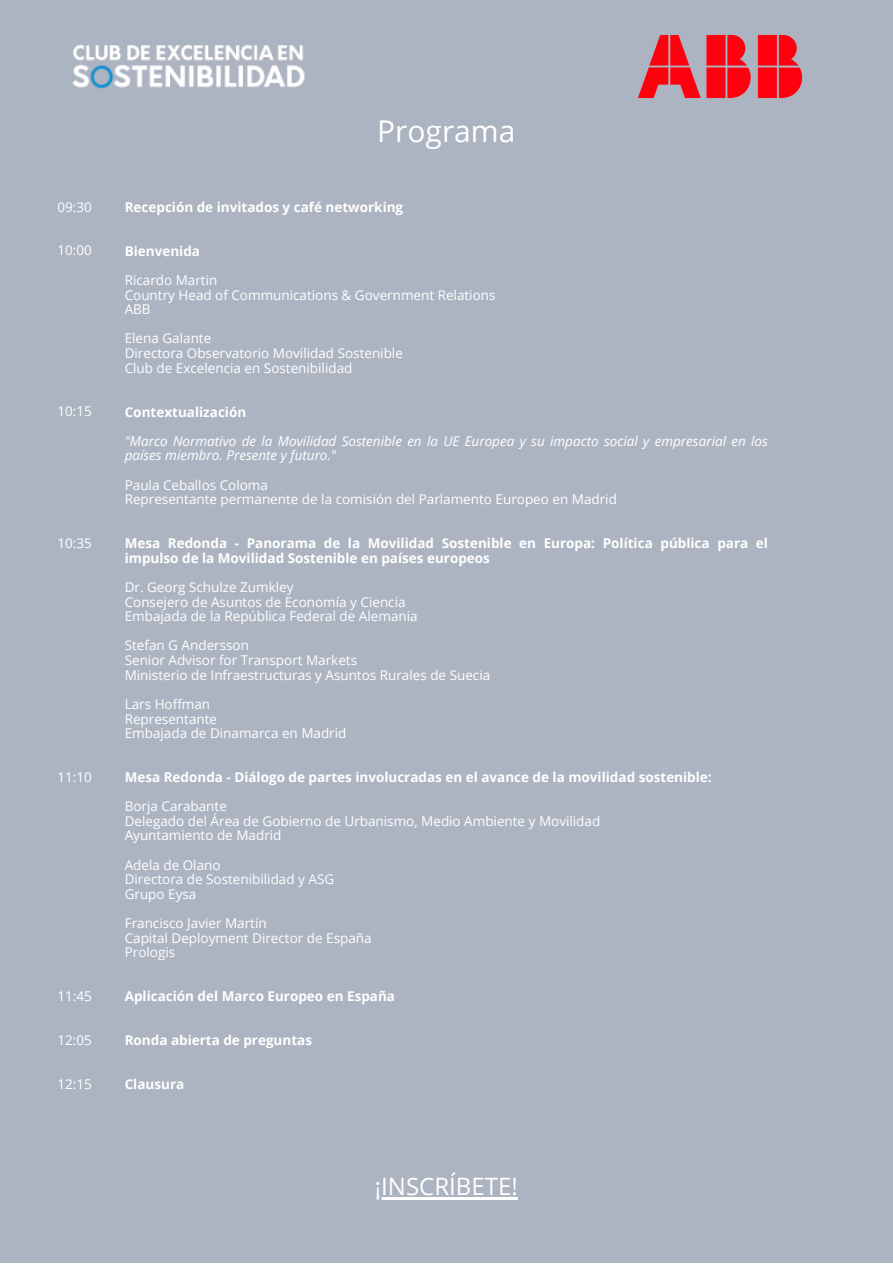
<style>
.page{position:relative;width:893px;height:1264px;background:#fff}
.page>*{position:absolute;margin:0;border:0;box-sizing:border-box;transform-origin:0 0}
.t1{font:30px "Open Sans";color:#fff}
.t2{font:24px "Open Sans";color:#fff}
.t3{font:13.5px "Open Sans";color:#fff}
.t4{font:700 13.5px/14.5px "Open Sans";color:#fff}
.t5{font:italic 13.5px/14.5px "Open Sans";color:#fff}
</style>
<div class="page">
<div style="left:0;top:0;width:892px;height:1262px;background:#adb4c1"></div>
<img style="left:72px;top:44px;width:233px;height:45px">
<hr style="left:375px;top:1197px;width:142px;height:2px;background:#fff">
<img style="left:638px;top:35px;width:165px;height:63px">
<p class="t3" style="left:57px;top:197px;width:36px">09:30</p>
<p class="t3" style="left:57px;top:241px;width:36px">10:00</p>
<p class="t3" style="left:57px;top:402px;width:36px">10:15</p>
<p class="t3" style="left:57px;top:533px;width:36px">10:35</p>
<p class="t3" style="left:57px;top:767px;width:36px">11:10</p>
<p class="t3" style="left:57px;top:986px;width:36px">11:45</p>
<p class="t3" style="left:57px;top:1030px;width:36px">12:05</p>
<p class="t3" style="left:57px;top:1074px;width:36px">12:15</p>
<p class="t1" style="left:377px;top:110px;width:140px">Programa</p>
<p class="t4" style="left:125px;top:199px;width:280px">Recepción de invitados y café networking</p>
<p class="t4" style="left:125px;top:243px;width:77px">Bienvenida</p>
<p class="t3" style="left:125px;top:270px;width:94px">Ricardo Martin</p>
<p class="t3" style="left:125px;top:285px;width:372px">Country Head of Communications &amp; Government Relations</p>
<p class="t3" style="left:125px;top:300px;width:27px">ABB</p>
<p class="t3" style="left:125px;top:329px;width:88px">Elena Galante</p>
<p class="t3" style="left:125px;top:343px;width:280px">Directora Observatorio Movilidad Sostenible</p>
<p class="t3" style="left:125px;top:358px;width:229px">Club de Excelencia en Sostenibilidad</p>
<p class="t4" style="left:125px;top:404px;width:123px">Contextualización</p>
<p class="t5" style="left:125px;top:433px;width:644px">"Marco Normativo de la Movilidad Sostenible en la UE Europea y su impacto social y empresarial en los países miembro. Presente y futuro."</p>
<p class="t3" style="left:125px;top:475px;width:145px">Paula Ceballos Coloma</p>
<p class="t3" style="left:125px;top:490px;width:493px">Representante permanente de la comisión del Parlamento Europeo en Madrid</p>
<p class="t4" style="left:125px;top:535px;width:644px">Mesa Redonda - Panorama de la Movilidad Sostenible en Europa: Política pública para el impulso de la Movilidad Sostenible en países europeos</p>
<p class="t3" style="left:125px;top:577px;width:170px">Dr. Georg Schulze Zumkley</p>
<p class="t3" style="left:125px;top:592px;width:282px">Consejero de Asuntos de Economía y Ciencia</p>
<p class="t3" style="left:125px;top:606px;width:294px">Embajada de la República Federal de Alemania</p>
<p class="t3" style="left:125px;top:636px;width:126px">Stefan G Andersson</p>
<p class="t3" style="left:125px;top:650px;width:234px">Senior Advisor for Transport Markets</p>
<p class="t3" style="left:125px;top:665px;width:367px">Ministerio de Infraestructuras y Asuntos Rurales de Suecia</p>
<p class="t3" style="left:125px;top:694px;width:87px">Lars Hoffman</p>
<p class="t3" style="left:125px;top:709px;width:94px">Representante</p>
<p class="t3" style="left:125px;top:723px;width:223px">Embajada de Dinamarca en Madrid</p>
<p class="t4" style="left:125px;top:769px;width:588px">Mesa Redonda - Diálogo de partes involucradas en el avance de la movilidad sostenible:</p>
<p class="t3" style="left:125px;top:796px;width:104px">Borja Carabante</p>
<p class="t3" style="left:125px;top:811px;width:477px">Delegado del Área de Gobierno de Urbanismo, Medio Ambiente y Movilidad</p>
<p class="t3" style="left:125px;top:826px;width:158px">Ayuntamiento de Madrid</p>
<p class="t3" style="left:125px;top:855px;width:97px">Adela de Olano</p>
<p class="t3" style="left:125px;top:870px;width:211px">Directora de Sostenibilidad y ASG</p>
<p class="t3" style="left:125px;top:884px;width:73px">Grupo Eysa</p>
<p class="t3" style="left:125px;top:913px;width:143px">Francisco Javier Martín</p>
<p class="t3" style="left:125px;top:928px;width:248px">Capital Deployment Director de España</p>
<p class="t3" style="left:125px;top:943px;width:52px">Prologis</p>
<p class="t4" style="left:125px;top:988px;width:272px">Aplicación del Marco Europeo en España</p>
<p class="t4" style="left:125px;top:1032px;width:189px">Ronda abierta de preguntas</p>
<p class="t4" style="left:125px;top:1076px;width:61px">Clausura</p>
<p class="t2" style="left:375px;top:1169px;width:144px">¡INSCRÍBETE!</p>
</div>
